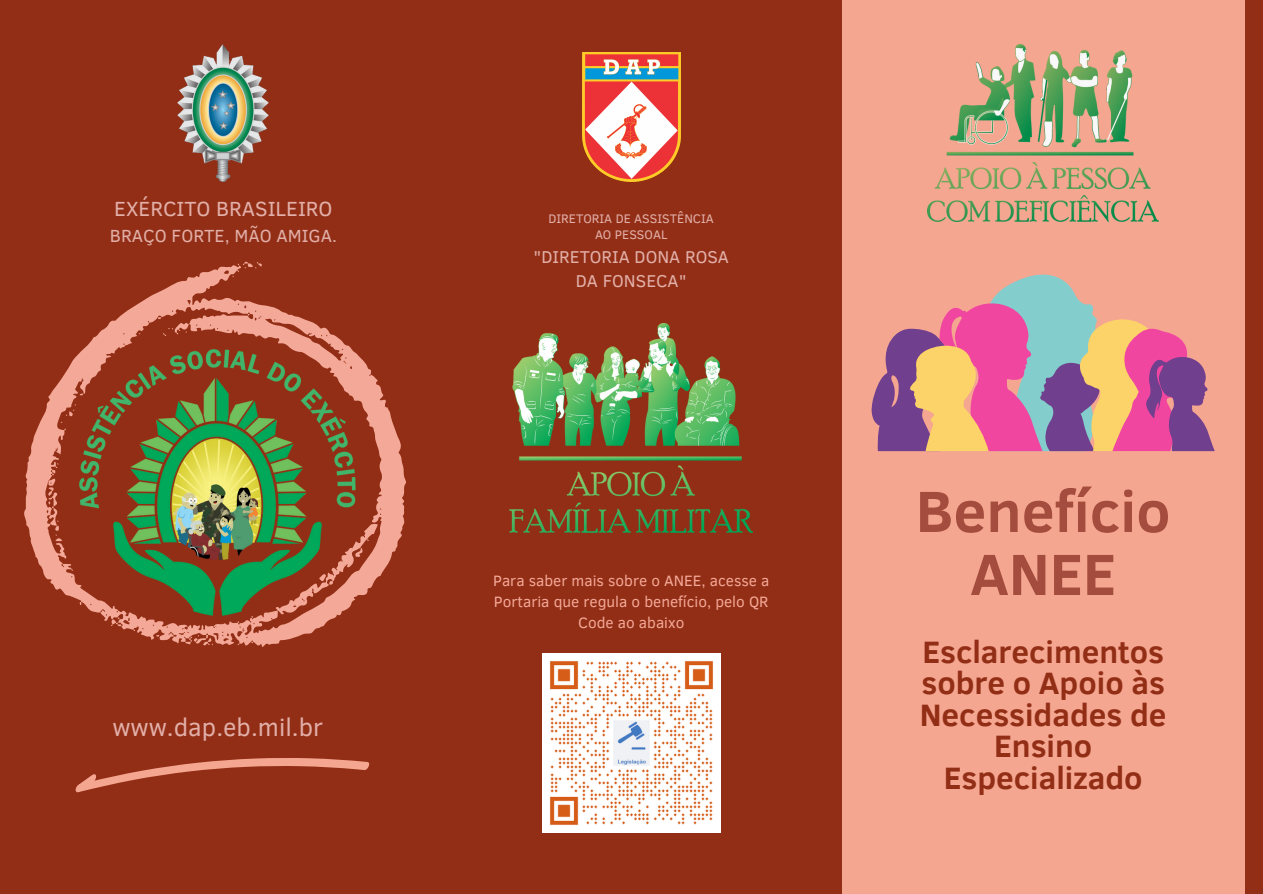
<style>
.page{position:relative;width:1263px;height:894px;background:#fff}
.page>*{position:absolute;margin:0;border:0;box-sizing:border-box;transform-origin:0 0}
.t1{font:700 59.25px "Clear Sans";color:#a44c3d}
.t2{font:700 31.65px/31.5px "Clear Sans";color:#922e15;text-align:center}
.t3{font:25.35px "Clear Sans";color:#e2afa9}
.t4{font:21px "Clear Sans";color:#e2afa9}
.t5{font:18px "Clear Sans";color:#e2afa9}
.t6{font:17.55px/24.3px "Clear Sans";color:#e2afa9;text-align:center}
.t7{font:15.45px/21px "Clear Sans";color:#f4a898;text-align:center}
.t8{font:12.75px "Clear Sans";color:#e2afa9}
</style>
<div class="page">
<div style="left:0;top:0;width:1263px;height:893px;background:#922e15"></div>
<div style="left:842px;top:0;width:403px;height:893px;background:#f5a691"></div>
<img style="left:582px;top:52px;width:98px;height:130px">
<img style="left:178px;top:45px;width:91px;height:137px">
<img style="left:927px;top:45px;width:232px;height:176px">
<img style="left:542px;top:653px;width:179px;height:179px">
<img style="left:510px;top:323px;width:243px;height:209px">
<svg style="left:871px;top:274px;width:344px;height:177px"></svg>
<svg style="left:24px;top:261px;width:382px;height:386px"></svg>
<svg style="left:76px;top:758px;width:294px;height:34px"></svg>
<p class="t4" style="left:114px;top:193px;width:220px">EXÉRCITO BRASILEIRO</p>
<p class="t5" style="left:110px;top:222px;width:229px">BRAÇO FORTE, MÃO AMIGA.</p>
<p class="t3" style="left:112px;top:708px;width:212px">www.dap.eb.mil.br</p>
<p class="t8" style="left:548px;top:209px;width:167px">DIRETORIA DE ASSISTÊNCIA</p>
<p class="t8" style="left:595px;top:226px;width:74px">AO PESSOAL</p>
<p class="t6" style="left:534px;top:243px;width:197px">"DIRETORIA DONA ROSA<br>DA FONSECA"</p>
<p class="t7" style="left:493px;top:569px;width:278px">Para saber mais sobre o ANEE, acesse a<br>Portaria que regula o benefício, pelo QR<br>Code ao abaixo</p>
<p class="t1" style="left:916px;top:468px;width:256px">Benefício</p>
<p class="t1" style="left:970px;top:531px;width:147px">ANEE</p>
<p class="t2" style="left:920px;top:634px;width:248px">Esclarecimentos sobre o Apoio às<br>Necessidades de<br>Ensino<br>Especializado</p>
</div>
